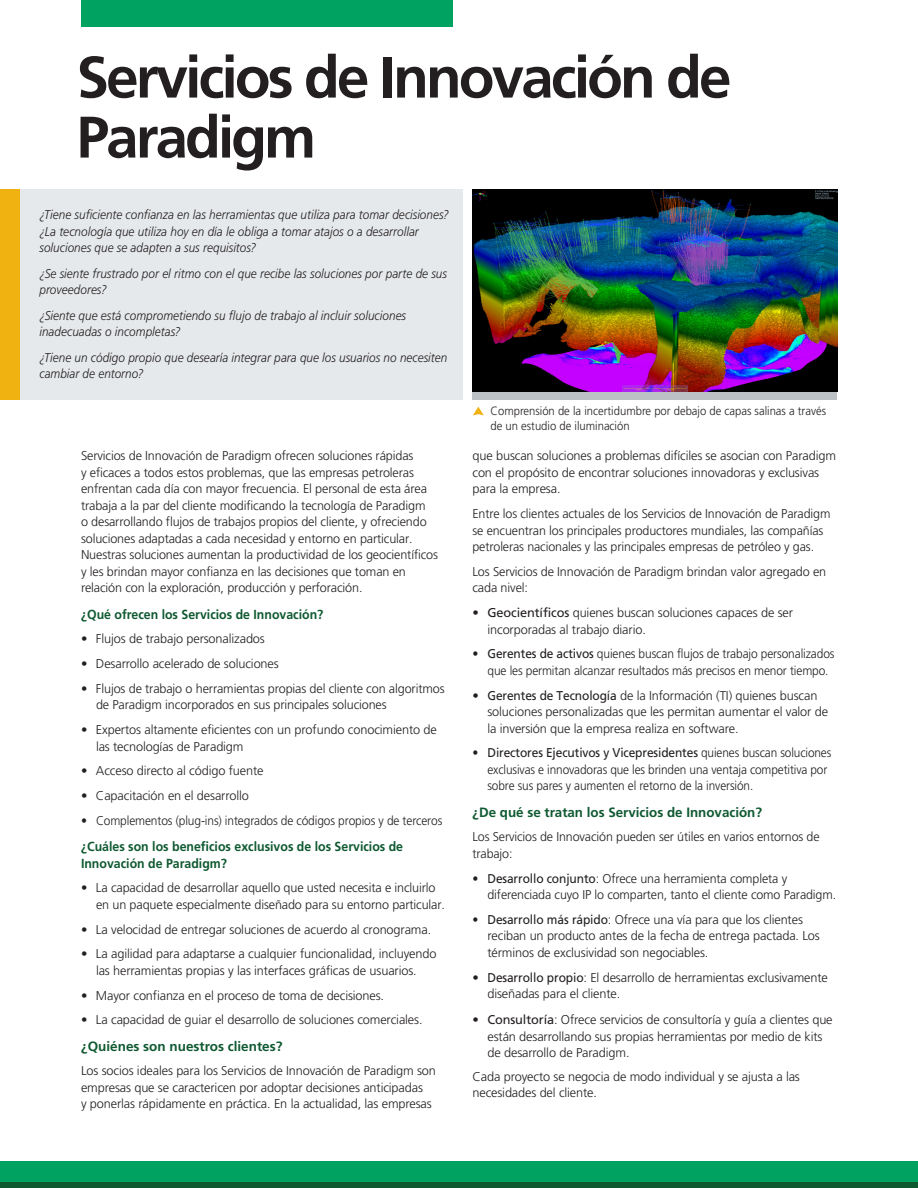
<style>
.page{position:relative;width:918px;height:1188px;background:#fff}
.page>*{position:absolute;margin:0;border:0;box-sizing:border-box;transform-origin:0 0}
.t1{font:700 58.5px/60px "Frutiger LT Std";letter-spacing:-.05em;color:#231f20}
.t2{font:700 13.5px "Frutiger LT Std";color:#0f5931}
.t3{font:700 13.2px/16.5px "Frutiger LT Std";color:#0f5931;scale:.94 1}
.t4{font:300 12.75px/16.5px "Frutiger LT Std";letter-spacing:-.01em;color:#231f20}
.t5{font:italic 300 12.75px/16.5px "Frutiger LT Std";letter-spacing:.005em;color:#231f20;scale:.92 1}
.t6{font:300 12.75px/16.5px "Frutiger LT Std";letter-spacing:-.01em;color:#231f20;scale:.93 1}
.t7{font:300 12.75px/16.5px "Frutiger LT Std";letter-spacing:-.01em;color:#231f20;scale:.94 1}
.t8{font:300 12px/14.4px "Frutiger LT Std";color:#231f20;scale:.94 1}
.s1{font-weight:400}
</style>
<div class="page">
<svg style="left:0;top:1181px;width:918px;height:7px;background:#0c6337"></svg>
<div style="left:0;top:1161px;width:918px;height:20px;background:#00a261"></div>
<div style="left:81px;top:0;width:371px;height:27px;background:#00a261"></div>
<div style="left:12px;top:189px;width:451px;height:210px;background:#e6e9eb"></div>
<div style="left:0;top:189px;width:19px;height:210px;background:#efb211"></div>
<img style="left:472px;top:189px;width:365px;height:203px">
<svg style="left:473px;top:407px;width:11px;height:8px"></svg>
<div style="left:472px;top:392px;width:365px;height:7px;background:#bcc1c6"></div>
<h1 class="t1" style="left:76px;top:48px;width:657px">Servicios de Innovación de<br>Paradigm</h1>
<p class="t5" style="left:39px;top:207px;width:447px">¿Tiene suficiente confianza en las herramientas que utiliza para tomar decisiones? ¿La tecnología que utiliza hoy en día le obliga a tomar atajos o a desarrollar soluciones que se adapten a sus requisitos?</p>
<p class="t5" style="left:39px;top:265px;width:444px">¿Se siente frustrado por el ritmo con el que recibe las soluciones por parte de sus proveedores?</p>
<p class="t5" style="left:39px;top:307px;width:400px">¿Siente que está comprometiendo su flujo de trabajo al incluir soluciones inadecuadas o incompletas?</p>
<p class="t5" style="left:39px;top:349px;width:445px">¿Tiene un código propio que desearía integrar para que los usuarios no necesiten cambiar de entorno?</p>
<h4 class="t4" style="left:81px;top:448px;width:359px">Servicios de Innovación de Paradigm ofrecen soluciones rápidas<br>y eficaces a todos estos problemas, que las empresas petroleras enfrentan cada día con mayor frecuencia. El personal de esta área trabaja a la par del cliente modificando la tecnología de Paradigm<br>o desarrollando flujos de trabajos propios del cliente, y ofreciendo soluciones adaptadas a cada necesidad y entorno en particular.<br>Nuestras soluciones aumentan la productividad de los geocientíficos y les brindan mayor confianza en las decisiones que toman en relación con la exploración, producción y perforación.</h4>
<h4 class="t3" style="left:81px;top:606px;width:259px">¿Qué ofrecen los Servicios de Innovación?</h4>
<h4 class="t4" style="left:81px;top:631px;width:185px">• Flujos de trabajo personalizados</h4>
<h4 class="t4" style="left:81px;top:656px;width:199px">• Desarrollo acelerado de soluciones</h4>
<h4 class="t4" style="left:96px;top:680px;width:350px;text-indent:-15px">• Flujos de trabajo o herramientas propias del cliente con algoritmos de Paradigm incorporados en sus principales soluciones</h4>
<h4 class="t4" style="left:96px;top:722px;width:342px;text-indent:-15px">• Expertos altamente eficientes con un profundo conocimiento de las tecnologías de Paradigm</h4>
<h4 class="t4" style="left:81px;top:763px;width:184px">• Acceso directo al código fuente</h4>
<h4 class="t4" style="left:81px;top:788px;width:169px">• Capacitación en el desarrollo</h4>
<h4 class="t7" style="left:81px;top:812px;width:386px">• Complementos (plug-ins) integrados de códigos propios y de terceros</h4>
<h4 class="t3" style="left:81px;top:838px;width:344px">¿Cuáles son los beneficios exclusivos de los Servicios de<br>Innovación de Paradigm?</h4>
<h4 class="t4" style="left:96px;top:880px;width:351px;text-indent:-15px">• La capacidad de desarrollar aquello que usted necesita e incluirlo en un paquete especialmente diseñado para su entorno particular.</h4>
<h4 class="t4" style="left:81px;top:921px;width:352px">• La velocidad de entregar soluciones de acuerdo al cronograma.</h4>
<h4 class="t4" style="left:81px;top:946px;width:357px;text-align:center">• La agilidad para adaptarse a cualquier funcionalidad, incluyendo las herramientas propias y las interfaces gráficas de usuarios.</h4>
<h4 class="t4" style="left:81px;top:987px;width:305px">• Mayor confianza en el proceso de toma de decisiones.</h4>
<h4 class="t4" style="left:81px;top:1012px;width:343px">• La capacidad de guiar el desarrollo de soluciones comerciales.</h4>
<h4 class="t2" style="left:81px;top:1038px;width:203px">¿Quiénes son nuestros clientes?</h4>
<h4 class="t4" style="left:81px;top:1063px;width:357px">Los socios ideales para los Servicios de Innovación de Paradigm son empresas que se caractericen por adoptar decisiones anticipadas<br>y ponerlas rápidamente en práctica. En la actualidad, las empresas</h4>
<p class="t8" style="left:491px;top:404px;width:358px">Comprensión de la incertidumbre por debajo de capas salinas a través de un estudio de iluminación</p>
<h4 class="t4" style="left:472px;top:448px;width:365px">que buscan soluciones a problemas difíciles se asocian con Paradigm con el propósito de encontrar soluciones innovadoras y exclusivas para la empresa.</h4>
<h4 class="t4" style="left:472px;top:506px;width:359px">Entre los clientes actuales de los Servicios de Innovación de Paradigm se encuentran los principales productores mundiales, las compañías petroleras nacionales y las principales empresas de petróleo y gas.</h4>
<h4 class="t4" style="left:472px;top:563px;width:355px">Los Servicios de Innovación de Paradigm brindan valor agregado en cada nivel:</h4>
<h4 class="t4" style="left:488px;top:605px;width:307px;text-indent:-15px">• <span class="s1">Geocientíficos</span> quienes buscan soluciones capaces de ser incorporadas al trabajo diario.</h4>
<h4 class="t7" style="left:488px;top:646px;width:371px;text-indent:-15px">• <span class="s1">Gerentes de activos</span> quienes buscan flujos de trabajo personalizados que les permitan alcanzar resultados más precisos en menor tiempo.</h4>
<h4 class="t4" style="left:488px;top:687px;width:342px;text-indent:-15px">• <span class="s1">Gerentes de Tecnología</span> de la Información (TI) quienes buscan soluciones personalizadas que les permitan aumentar el valor de la inversión que la empresa realiza en software.</h4>
<h4 class="t6" style="left:488px;top:745px;width:371px;text-indent:-15px">• <span class="s1">Directores Ejecutivos y Vicepresidentes</span> quienes buscan soluciones exclusivas e innovadoras que les brinden una ventaja competitiva por sobre sus pares y aumenten el retorno de la inversión.</h4>
<h4 class="t2" style="left:472px;top:804px;width:291px">¿De qué se tratan los Servicios de Innovación?</h4>
<h4 class="t4" style="left:472px;top:829px;width:349px">Los Servicios de Innovación pueden ser útiles en varios entornos de trabajo:</h4>
<h4 class="t6" style="left:488px;top:870px;width:376px;text-indent:-15px">• <span class="s1">Desarrollo conjunto</span>: Ofrece una herramienta completa y diferenciada cuyo IP lo comparten, tanto el cliente como Paradigm.</h4>
<h4 class="t6" style="left:488px;top:911px;width:359px;text-indent:-15px">• <span class="s1">Desarrollo más rápido</span>: Ofrece una vía para que los clientes reciban un producto antes de la fecha de entrega pactada. Los términos de exclusividad son negociables.</h4>
<h4 class="t4" style="left:488px;top:969px;width:342px;text-indent:-15px">• <span class="s1">Desarrollo propio</span>: El desarrollo de herramientas exclusivamente diseñadas para el cliente.</h4>
<h4 class="t4" style="left:488px;top:1012px;width:347px;text-indent:-15px">• <span class="s1">Consultoría</span>: Ofrece servicios de consultoría y guía a clientes que están desarrollando sus propias herramientas por medio de kits de desarrollo de Paradigm.</h4>
<h4 class="t4" style="left:472px;top:1068px;width:329px">Cada proyecto se negocia de modo individual y se ajusta a las necesidades del cliente.</h4>
</div>
